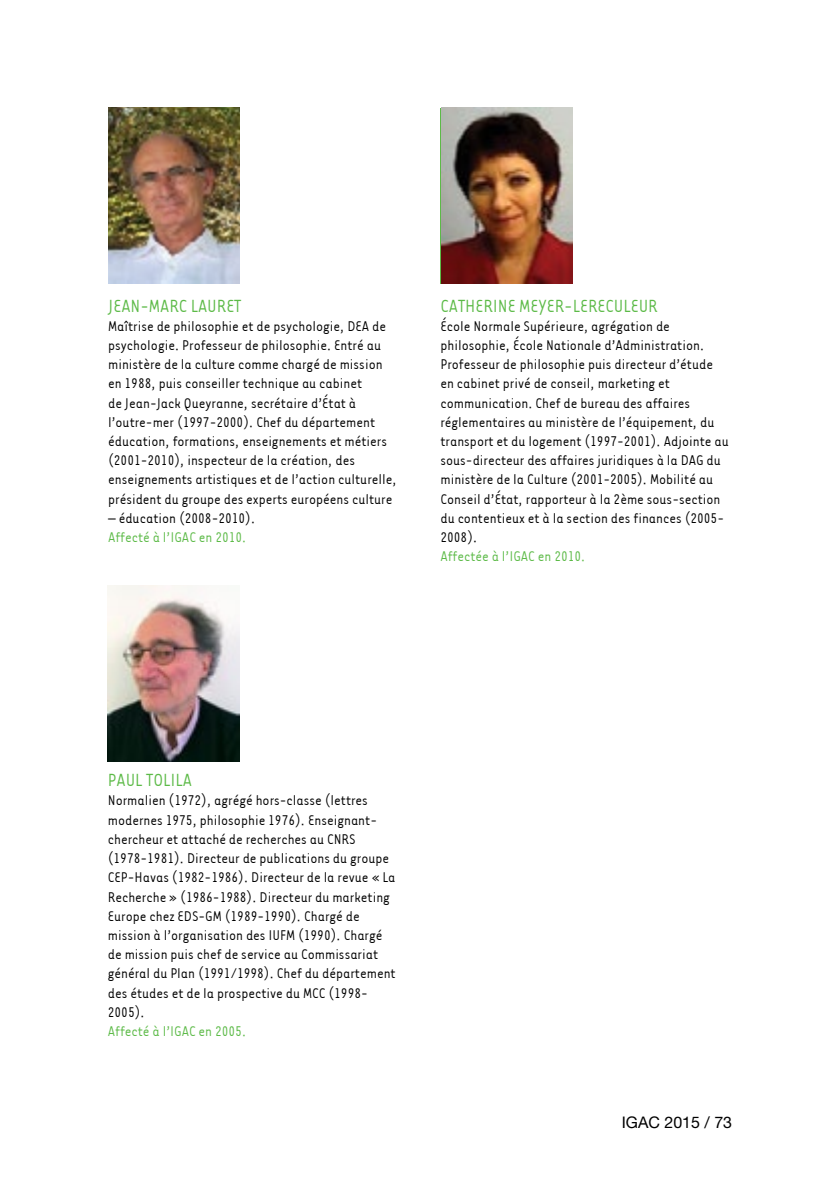
<style>
.page{position:relative;width:840px;height:1191px;background:#fff}
.page>*{position:absolute;margin:0;border:0;box-sizing:border-box;transform-origin:0 0}
.t1{font:20px "Tarzana Narrow";color:#5cba47}
.t2{font:16px/19.2px "Tarzana Narrow";color:#000}
.t3{font:16px "Tarzana Narrow";color:#5cba47}
.t4{font:16px "Helvetica Neue";color:#000}
</style>
<div class="page">
<img style="left:108px;top:108px;width:132px;height:175px">
<img style="left:441px;top:108px;width:130px;height:175px">
<img style="left:108px;top:585px;width:131px;height:176px">
<p class="t1" style="left:108px;top:293px;width:135px">JEAN-MARC LAURET</p>
<p class="t2" style="left:108px;top:316px;width:290px">Maîtrise de philosophie et de psychologie, DEA de psychologie. Professeur de philosophie. Entré au ministère de la culture comme chargé de mission en 1988, puis conseiller technique au cabinet<br>de Jean-Jack Queyranne, secrétaire d’État à l’outre-mer (1997-2000). Chef du département éducation, formations, enseignements et métiers (2001-2010), inspecteur de la création, des enseignements artistiques et de l’action culturelle, président du groupe des experts européens culture</p>
<p class="t2" style="left:108px;top:508px;width:149px">– éducation (2008-2010).</p>
<p class="t3" style="left:108px;top:527px;width:140px">Affecté à l’IGAC en 2010.</p>
<p class="t1" style="left:440px;top:293px;width:219px">CATHERINE MEYER-LERECULEUR</p>
<p class="t2" style="left:440px;top:316px;width:290px">École Normale Supérieure, agrégation de philosophie, École Nationale d’Administration.<br>Professeur de philosophie puis directeur d’étude en cabinet privé de conseil, marketing et communication. Chef de bureau des affaires réglementaires au ministère de l’équipement, du transport et du logement (1997-2001). Adjointe au sous-directeur des affaires juridiques à la DAG du ministère de la Culture (2001-2005). Mobilité au Conseil d’État, rapporteur à la 2ème sous-section du contentieux et à la section des finances (2005- 2008).</p>
<p class="t3" style="left:440px;top:547px;width:147px">Affectée à l’IGAC en 2010.</p>
<p class="t1" style="left:108px;top:768px;width:86px">PAUL TOLILA</p>
<p class="t2" style="left:108px;top:790px;width:289px">Normalien (1972), agrégé hors-classe (lettres modernes 1975, philosophie 1976). Enseignant&shy;chercheur et attaché de recherches au CNRS (1978-1981). Directeur de publications du groupe CEP-Havas (1982-1986). Directeur de la revue « La Recherche » (1986-1988). Directeur du marketing Europe chez EDS-GM (1989-1990). Chargé de mission à l’organisation des IUFM (1990). Chargé de mission puis chef de service au Commissariat général du Plan (1991/1998). Chef du département des études et de la prospective du MCC (1998- 2005).</p>
<p class="t3" style="left:108px;top:1021px;width:140px">Affecté à l’IGAC en 2005.</p>
<p class="t4" style="left:621px;top:1113px;width:112px">IGAC 2015 / 73</p>
</div>
